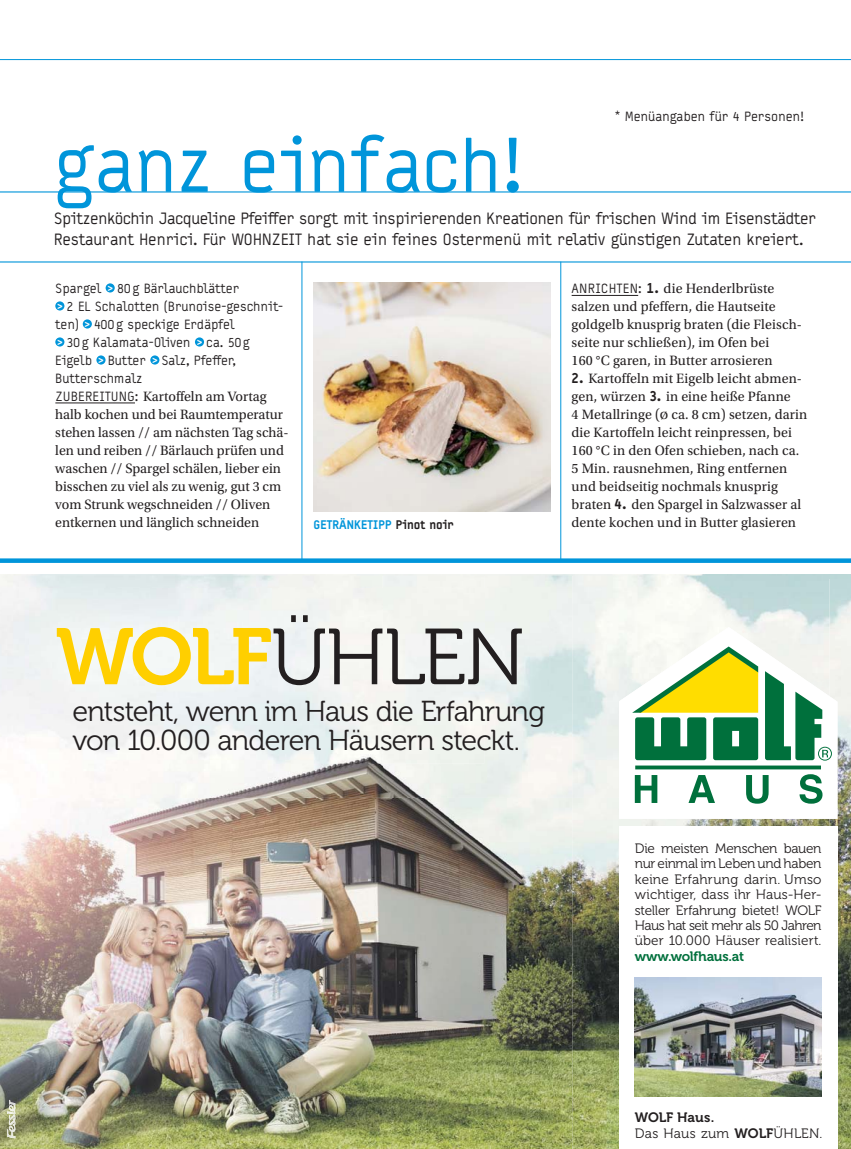
<style>
.page{position:relative;width:851px;height:1149px;background:#fff}
.page>*{position:absolute;margin:0;border:0;box-sizing:border-box;transform-origin:0 0}
.t1{font:79.2px "Museo 300";letter-spacing:-.025em;color:#231f20}
.t2{font:78px "Typestar OT";letter-spacing:-.02em;color:#0095da}
.t3{font:28.8px/28.8px "Museo 300";letter-spacing:-.03em;color:#231f20}
.t4{font:16.5px/20.2px "Typestar OT";letter-spacing:-.03em;color:#231f20}
.t5{font:14.25px/18px "Utopia Std";letter-spacing:.01em;color:#231f20}
.t6{font:13.65px/15.5px "Museo 300";color:#231f20;text-align:justify}
.t7{font:13.65px "Museo 700";letter-spacing:-.02em;color:#00703c}
.t8{font:13.65px "Museo 700";color:#231f20}
.t9{font:13.5px/18px "Typestar OT";letter-spacing:-.01em;color:#231f20}
.t10{font:900 12px "Typestar OT";letter-spacing:.01em;color:#0095da}
.s1{font-weight:900;font-size:10.35px;color:#fff}
.s2{font-family:"Typestar OT";font-size:13.5px}
.s3{font-weight:600}
.s4{font-family:"Typestar OT";font-weight:900}
.s5{color:#231f20}
.s6{font-family:"Museo 700";color:#ffcf00}
.s7{font-family:"Museo 700"}
</style>
<div class="page">
<svg style="left:0;top:558px;width:850px;height:4px;background:#1a9fdd"></svg>
<svg style="left:829px;top:574px;width:21px;height:1px"></svg>
<img style="left:627px;top:574px;width:202px;height:52px">
<img style="left:0;top:574px;width:627px;height:223px">
<img style="left:0;top:797px;width:829px;height:351px">
<img style="left:829px;top:575px;width:21px;height:573px">
<div style="left:619px;top:826px;width:218px;height:322px;background:#fff"></div>
<img style="left:634px;top:977px;width:187px;height:119px">
<svg style="left:619px;top:626px;width:218px;height:192px"></svg>
<svg style="left:632px;top:646px;width:199px;height:157px"></svg>
<img style="left:484px;top:575px;width:88px;height:1px">
<img style="left:572px;top:575px;width:55px;height:1px">
<div style="left:382px;top:575px;width:102px;height:188px;background:#f2f4ef"></div>
<img style="left:0;top:576px;width:382px;height:193px">
<img style="left:0;top:575px;width:382px;height:1px">
<img style="left:619px;top:695px;width:8px;height:102px">
<img style="left:30px;top:588px;width:518px;height:125px">
<svg style="left:7px;top:1099px;width:8px;height:38px"></svg>
<hr style="left:0;top:261px;width:850px;height:1px;background:#0095da">
<hr style="left:55px;top:402px;width:80px;height:1px;background:#231f20">
<div style="left:106px;top:283px;width:9px;height:9px;background:#0095da;border-radius:50%"></div>
<div style="left:55px;top:301px;width:9px;height:9px;background:#0095da;border-radius:50%"></div>
<div style="left:83px;top:319px;width:9px;height:9px;background:#0095da;border-radius:50%"></div>
<div style="left:55px;top:337px;width:9px;height:9px;background:#0095da;border-radius:50%"></div>
<div style="left:195px;top:337px;width:9px;height:9px;background:#0095da;border-radius:50%"></div>
<div style="left:96px;top:355px;width:9px;height:9px;background:#0095da;border-radius:50%"></div>
<div style="left:150px;top:355px;width:9px;height:9px;background:#0095da;border-radius:50%"></div>
<hr style="left:301px;top:261px;width:1px;height:299px;background:#0095da">
<hr style="left:560px;top:261px;width:1px;height:299px;background:#0095da">
<hr style="left:0;top:191px;width:850px;height:1px;background:#0095da">
<hr style="left:571px;top:295px;width:67px;height:1px;background:#231f20">
<img style="left:313px;top:282px;width:237px;height:229px">
<hr style="left:0;top:59px;width:850px;height:1px;background:#0095da">
<h2 class="t2" style="left:53px;top:136px;width:473px">ganz einfach!</h2>
<p class="t9" style="left:614px;top:109px;width:191px">* Menüangaben für 4 Personen!</p>
<p class="t4" style="left:54px;top:210px;width:763px">Spitzenköchin Jacqueline Pfeiffer sorgt mit inspirierenden Kreationen für frischen Wind im Eisenstädter<br>Restaurant Henrici. Für WOHNZEIT hat sie ein feines Ostermenü mit relativ günstigen Zutaten kreiert.</p>
<p class="t9" style="left:55px;top:280px;width:230px">Spargel <span class="s1">&gt;</span> 80 g Bärlauchblätter<br><span class="s1">&gt;</span> 2 EL Schalotten (Brunoise-geschnit&shy;ten) <span class="s1">&gt;</span> 400 g speckige Erdäpfel<br><span class="s1">&gt;</span> 30 g Kalamata-Oliven <span class="s1">&gt;</span> ca. 50 g<br>Eigelb <span class="s1">&gt;</span> Butter <span class="s1">&gt;</span> Salz, Pfeffer,<br>Butterschmalz</p>
<p class="t5" style="left:55px;top:388px;width:235px"><span class="s2">ZUBEREITUNG:</span> Kartoffeln am Vortag halb kochen und bei Raumtemperatur stehen lassen <span class="s3">//</span> am nächsten Tag schä&shy;len und reiben <span class="s3">//</span> Bärlauch prüfen und waschen <span class="s3">//</span> Spargel schälen, lieber ein bisschen zu viel als zu wenig, gut 3 cm vom Strunk wegschneiden <span class="s3">//</span> Oliven entkernen und länglich schneiden</p>
<p class="t5" style="left:571px;top:281px;width:232px"><span class="s2">ANRICHTEN:</span> <span class="s4">1.</span> die Henderlbrüste salzen und pfeffern, die Hautseite goldgelb knusprig braten (die Fleisch&shy;seite nur schließen), im Ofen bei<br>160 °C garen, in Butter arrosieren</p>
<p class="t5" style="left:571px;top:371px;width:237px"><span class="s4">2.</span> Kartoffeln mit Eigelb leicht abmen&shy;gen, würzen <span class="s4">3.</span> in eine heiße Pfanne<br>4 Metallringe (ø ca. 8 cm) setzen, darin die Kartoffeln leicht reinpressen, bei 160 °C in den Ofen schieben, nach ca.<br>5 Min. rausnehmen, Ring entfernen und beidseitig nochmals knusprig braten <span class="s4">4.</span> den Spargel in Salzwasser al</p>
<p class="t10" style="left:313px;top:520px;width:142px">GETRÄNKETIPP <span class="s5">Pinot noir</span></p>
<p class="t5" style="left:571px;top:515px;width:226px">dente kochen und in Butter glasieren</p>
<h1 class="t1" style="left:55px;top:626px;width:471px"><span class="s6">WOLF</span>ÜHLEN</h1>
<h3 class="t3" style="left:72px;top:699px;width:474px">entsteht, wenn im Haus die Erfahrung von 10.000 anderen Häusern steckt.</h3>
<p class="t6" style="left:634px;top:841px;width:188px">Die meisten Menschen bauen nur einmal im Leben und haben keine Erfahrung darin. Umso wichtiger, dass ihr Haus-Her&shy;steller Erfahrung bietet! WOLF Haus hat seit mehr als 50 Jahren über 10.000 Häuser realisiert.</p>
<p class="t7" style="left:634px;top:947px;width:111px">www.wolfhaus.at</p>
<p class="t8" style="left:634px;top:1108px;width:81px">WOLF Haus.</p>
<p class="t6" style="left:634px;top:1126px;width:189px">Das Haus zum <span class="s7">WOLF</span>ÜHLEN.</p>
</div>
